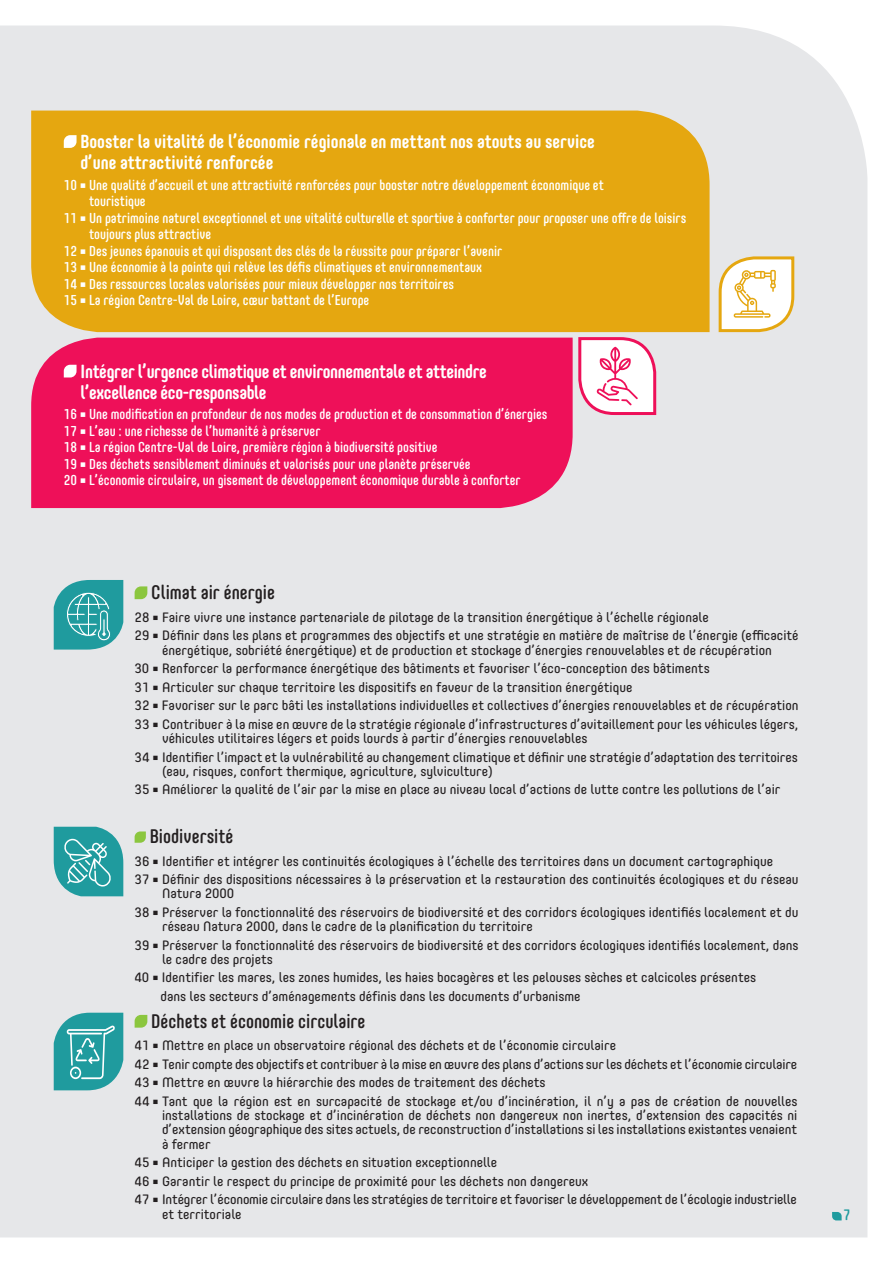
<style>
.page{position:relative;width:893px;height:1263px;background:#fff}
.page>*{position:absolute;margin:0;border:0;box-sizing:border-box;transform-origin:0 0}
.t1{font:500 condensed 19.5px "Core Mellow";color:#231f20}
.t2{font:700 condensed 18.75px/21px "Core Mellow";letter-spacing:-.01em;color:#fff}
.t3{font:500 condensed 15px "Core Mellow";color:#1f9b9e}
.t4{font:500 condensed 14.25px/16.5px "Core Mellow";color:#fff}
.t5{font:13.5px/18.5px "Core Mellow";color:#231f20}
</style>
<div class="page">
<div style="left:0;top:26px;width:867px;height:1211px;background:#e6e7e9"></div>
<div style="left:31px;top:111px;width:679px;height:221px;background:#e5a710"></div>
<div style="left:31px;top:338px;width:542px;height:170px;background:#ee1059"></div>
<svg style="left:832px;top:1212px;width:10px;height:8px"></svg>
<svg style="left:64px;top:135px;width:13px;height:13px"></svg>
<svg style="left:64px;top:365px;width:13px;height:12px"></svg>
<svg style="left:135px;top:831px;width:11px;height:12px"></svg>
<svg style="left:135px;top:586px;width:12px;height:13px"></svg>
<svg style="left:135px;top:1015px;width:12px;height:13px"></svg>
<svg style="left:54px;top:827px;width:69px;height:69px;background:#48acae"></svg>
<svg style="left:54px;top:1013px;width:69px;height:77px;background:#46abae"></svg>
<svg style="left:54px;top:580px;width:69px;height:70px;background:#46abad"></svg>
<svg style="left:577px;top:336px;width:81px;height:80px"></svg>
<svg style="left:717px;top:255px;width:79px;height:79px"></svg>
<h2 class="t2" style="left:80px;top:130px;width:516px">Booster la vitalité de l’économie régionale en mettant nos atouts au service d’une attractivité renforcée</h2>
<p class="t4" style="left:64px;top:176px;width:542px">10 ▪ Une qualité d’accueil et une attractivité renforcées pour booster notre développement économique et</p>
<p class="t4" style="left:89px;top:192px;width:58px">touristique</p>
<p class="t4" style="left:64px;top:209px;width:624px">11 ▪ Un patrimoine naturel exceptionnel et une vitalité culturelle et sportive à conforter pour proposer une offre de loisirs</p>
<p class="t4" style="left:89px;top:225px;width:124px">toujours plus attractive</p>
<p class="t4" style="left:64px;top:242px;width:440px">12 ▪ Des jeunes épanouis et qui disposent des clés de la réussite pour préparer l’avenir</p>
<p class="t4" style="left:64px;top:258px;width:420px">13 ▪ Une économie à la pointe qui relève les défis climatiques et environnementaux</p>
<p class="t4" style="left:64px;top:275px;width:392px">14 ▪ Des ressources locales valorisées pour mieux développer nos territoires</p>
<p class="t4" style="left:64px;top:291px;width:307px">15 ▪ La région Centre-Val de Loire, cœur battant de l’Europe</p>
<h2 class="t2" style="left:80px;top:360px;width:408px">Intégrer l’urgence climatique et environnementale et atteindre l’excellence éco-responsable</h2>
<p class="t4" style="left:64px;top:405px;width:485px">16 ▪ Une modification en profondeur de nos modes de production et de consommation d’énergies 17 ▪ L’eau : une richesse de l’humanité à préserver<br>18 ▪ La région Centre-Val de Loire, première région à biodiversité positive<br>19 ▪ Des déchets sensiblement diminués et valorisés pour une planète préservée<br>20 ▪ L’économie circulaire, un gisement de développement économique durable à conforter</p>
<h1 class="t1" style="left:151px;top:578px;width:125px">Climat air énergie</h1>
<p class="t5" style="left:135px;top:607px;width:665px">28 ▪ Faire vivre une instance partenariale de pilotage de la transition énergétique à l’échelle régionale<br>29 ▪ Définir dans les plans et programmes des objectifs et une stratégie en matière de maîtrise de l’énergie (efficacité</p>
<p class="t5" style="left:135px;top:640px;width:665px;text-indent:27px">énergétique, sobriété énergétique) et de production et stockage d’énergies renouvelables et de récupération<br>30 ▪ Renforcer la performance énergétique des bâtiments et favoriser l’éco-conception des bâtiments<br>31 ▪ Articuler sur chaque territoire les dispositifs en faveur de la transition énergétique<br>32 ▪ Favoriser sur le parc bâti les installations individuelles et collectives d’énergies renouvelables et de récupération 33 ▪ Contribuer à la mise en œuvre de la stratégie régionale d’infrastructures d’avitaillement pour les véhicules légers,</p>
<p class="t5" style="left:135px;top:728px;width:665px;text-indent:27px">véhicules utilitaires légers et poids lourds à partir d’énergies renouvelables<br>34 ▪ Identifier l’impact et la vulnérabilité au changement climatique et définir une stratégie d’adaptation des territoires</p>
<p class="t5" style="left:135px;top:761px;width:647px;text-indent:27px">(eau, risques, confort thermique, agriculture, sylviculture)<br>35 ▪ Améliorer la qualité de l’air par la mise en place au niveau local d’actions de lutte contre les pollutions de l’air</p>
<h1 class="t1" style="left:150px;top:821px;width:85px">Biodiversité</h1>
<p class="t5" style="left:135px;top:851px;width:665px">36 ▪ Identifier et intégrer les continuités écologiques à l’échelle des territoires dans un document cartographique<br>37 ▪ Définir des dispositions nécessaires à la préservation et la restauration des continuités écologiques et du réseau</p>
<p class="t5" style="left:135px;top:884px;width:665px;text-indent:27px">Natura 2000<br>38 ▪ Préserver la fonctionnalité des réservoirs de biodiversité et des corridors écologiques identifiés localement et du</p>
<p class="t5" style="left:135px;top:916px;width:665px;text-indent:27px">réseau Natura 2000, dans le cadre de la planification du territoire<br>39 ▪ Préserver la fonctionnalité des réservoirs de biodiversité et des corridors écologiques identifiés localement, dans</p>
<p class="t5" style="left:162px;top:949px;width:112px">le cadre des projets</p>
<p class="t5" style="left:135px;top:968px;width:623px">40 ▪ Identifier les mares, les zones humides, les haies bocagères et les pelouses sèches et calcicoles présentes</p>
<p class="t5" style="left:161px;top:986px;width:422px">dans les secteurs d’aménagements définis dans les documents d’urbanisme</p>
<h1 class="t1" style="left:151px;top:1006px;width:216px">Déchets et économie circulaire</h1>
<p class="t5" style="left:135px;top:1036px;width:664px">41 ▪ Mettre en place un observatoire régional des déchets et de l’économie circulaire<br>42 ▪ Tenir compte des objectifs et contribuer à la mise en œuvre des plans d’actions sur les déchets et l’économie circulaire 43 ▪ Mettre en œuvre la hiérarchie des modes de traitement des déchets<br>44 ▪ Tant que la région est en surcapacité de stockage et/ou d’incinération, il n’y a pas de création de nouvelles</p>
<p class="t5" style="left:162px;top:1108px;width:637px;line-height:14.2px;text-align:justify">installations de stockage et d’incinération de déchets non dangereux non inertes, d’extension des capacités ni d’extension géographique des sites actuels, de reconstruction d’installations si les installations existantes venaient à fermer</p>
<p class="t5" style="left:135px;top:1152px;width:664px">45 ▪ Anticiper la gestion des déchets en situation exceptionnelle<br>46 ▪ Garantir le respect du principe de proximité pour les déchets non dangereux<br>47 ▪ Intégrer l’économie circulaire dans les stratégies de territoire et favoriser le développement de l’écologie industrielle</p>
<p class="t5" style="left:162px;top:1204px;width:81px">et territoriale</p>
<p class="t3" style="left:843px;top:1204px;width:8px">7</p>
</div>
